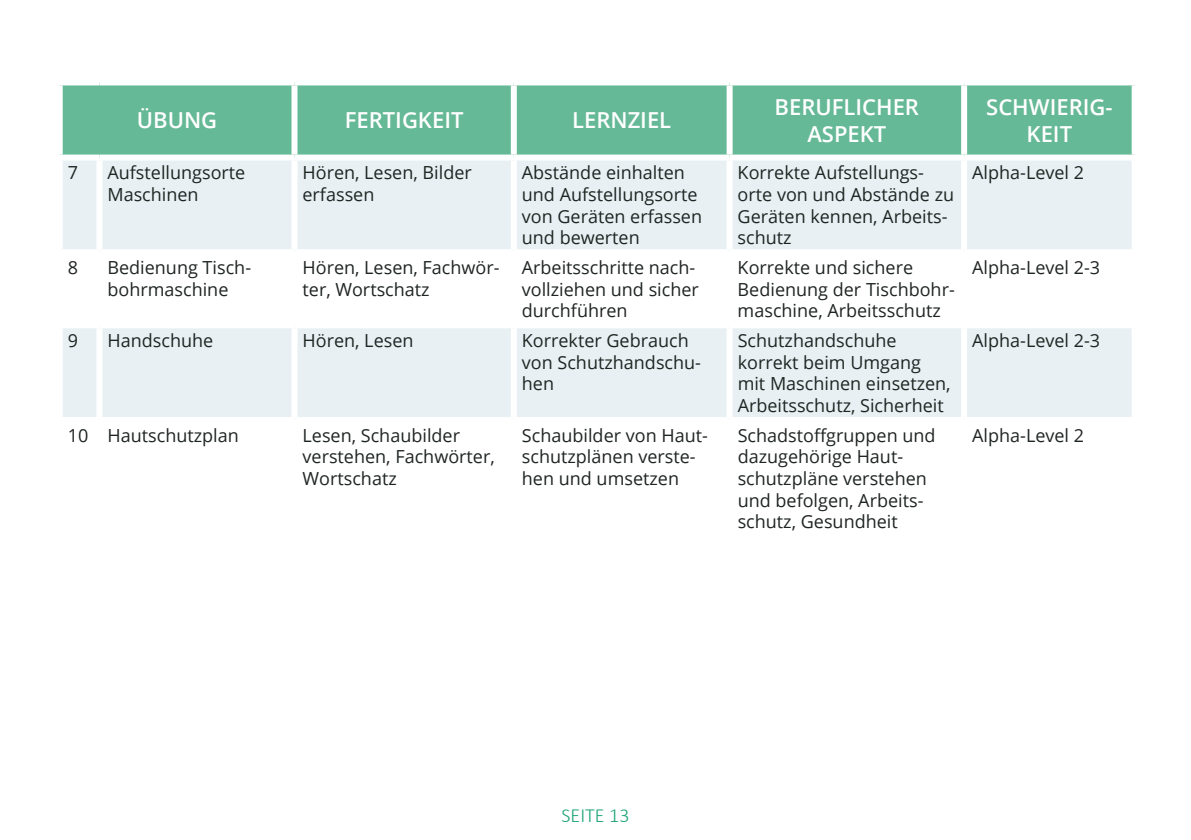
<style>
.page{position:relative;width:1191px;height:840px;background:#fff}
.page>*{position:absolute;margin:0;border:0;box-sizing:border-box;transform-origin:0 0}
.t1{font:600 22px/26.4px "Open Sans";color:#fff;text-align:center}
.t2{font:300 20px "Calibri";color:#1ca374}
.t3{font:18px/21.6px "Open Sans";color:#1f2522}
</style>
<div class="page">
<div style="left:63px;top:85px;width:1068px;height:69px;background:#66b997"></div>
<div style="left:63px;top:161px;width:1068px;height:88px;background:#e8f0f3"></div>
<div style="left:63px;top:328px;width:1068px;height:89px;background:#e8f0f3"></div>
<div style="left:291px;top:85px;width:6px;height:69px;background:#fff"></div>
<div style="left:511px;top:85px;width:6px;height:69px;background:#fff"></div>
<div style="left:726px;top:85px;width:6px;height:69px;background:#fff"></div>
<div style="left:961px;top:85px;width:6px;height:69px;background:#fff"></div>
<div style="left:96px;top:160px;width:6px;height:89px;background:#fff"></div>
<div style="left:291px;top:160px;width:6px;height:89px;background:#fff"></div>
<div style="left:511px;top:160px;width:6px;height:89px;background:#fff"></div>
<div style="left:726px;top:160px;width:6px;height:89px;background:#fff"></div>
<div style="left:961px;top:160px;width:6px;height:89px;background:#fff"></div>
<div style="left:96px;top:328px;width:6px;height:89px;background:#fff"></div>
<div style="left:291px;top:328px;width:6px;height:89px;background:#fff"></div>
<div style="left:511px;top:328px;width:6px;height:89px;background:#fff"></div>
<div style="left:726px;top:328px;width:6px;height:89px;background:#fff"></div>
<div style="left:961px;top:328px;width:6px;height:89px;background:#fff"></div>
<p class="t1" style="left:137px;top:107px;width:82px">ÜBUNG</p>
<p class="t1" style="left:345px;top:107px;width:120px">FERTIGKEIT</p>
<p class="t1" style="left:572px;top:107px;width:101px">LERNZIEL</p>
<p class="t1" style="left:774px;top:93px;width:146px">BERUFLICHER<br>ASPEKT</p>
<p class="t1" style="left:986px;top:93px;width:128px">SCHWIERIG-<br>KEIT</p>
<p class="t3" style="left:68px;top:161px;width:12px">7</p>
<p class="t3" style="left:107px;top:161px;width:139px">Aufstellungsorte<br>Maschinen</p>
<p class="t3" style="left:302px;top:161px;width:171px">Hören, Lesen, Bilder erfassen</p>
<p class="t3" style="left:522px;top:161px;width:182px">Abstände einhalten und Aufstellungsorte von Geräten erfassen und bewerten</p>
<p class="t3" style="left:737px;top:161px;width:218px">Korrekte Aufstellungs&shy;orte von und Abstände zu<br>Geräten kennen, Arbeits&shy;schutz</p>
<p class="t3" style="left:972px;top:161px;width:113px">Alpha-Level 2</p>
<p class="t3" style="left:68px;top:256px;width:12px">8</p>
<p class="t3" style="left:107px;top:256px;width:145px">Bedienung Tisch&shy;bohrmaschine</p>
<p class="t3" style="left:302px;top:256px;width:198px">Hören, Lesen, Fachwör&shy;ter, Wortschatz</p>
<p class="t3" style="left:522px;top:256px;width:178px">Arbeitsschritte nach&shy;vollziehen und sicher durchführen</p>
<p class="t3" style="left:737px;top:256px;width:219px">Korrekte und sichere<br>Bedienung der Tischbohr&shy;maschine, Arbeitsschutz</p>
<p class="t3" style="left:972px;top:256px;width:129px">Alpha-Level 2-3</p>
<p class="t3" style="left:68px;top:329px;width:12px">9</p>
<p class="t3" style="left:107px;top:329px;width:107px">Handschuhe</p>
<p class="t3" style="left:302px;top:329px;width:112px">Hören, Lesen</p>
<p class="t3" style="left:522px;top:329px;width:181px">Korrekter Gebrauch von Schutzhandschu&shy;hen</p>
<p class="t3" style="left:737px;top:329px;width:214px">Schutzhandschuhe korrekt beim Umgang mit Maschinen einsetzen,<br>Arbeitsschutz, Sicherheit</p>
<p class="t3" style="left:972px;top:329px;width:129px">Alpha-Level 2-3</p>
<p class="t3" style="left:68px;top:423px;width:173px">10 Hautschutzplan</p>
<p class="t3" style="left:302px;top:423px;width:194px">Lesen, Schaubilder verstehen, Fachwörter,<br>Wortschatz</p>
<p class="t3" style="left:522px;top:423px;width:187px">Schaubilder von Haut&shy;schutzplänen verste&shy;hen und umsetzen</p>
<p class="t3" style="left:737px;top:423px;width:199px">Schadstoffgruppen und dazugehörige Haut&shy;schutzpläne verstehen und befolgen, Arbeits&shy;schutz, Gesundheit</p>
<p class="t3" style="left:972px;top:423px;width:113px">Alpha-Level 2</p>
<p class="t2" style="left:561px;top:802px;width:69px">SEITE 13</p>
</div>
